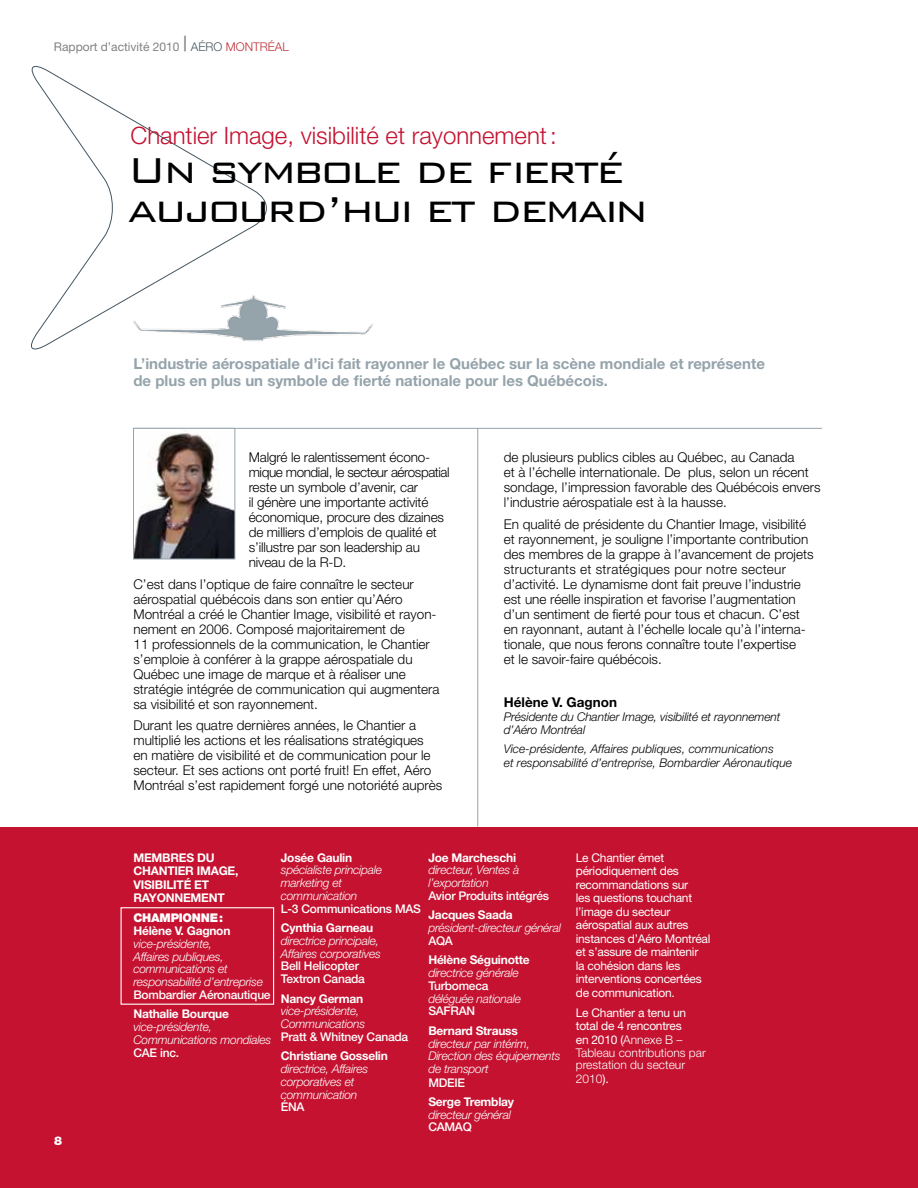
<style>
.page{position:relative;width:918px;height:1188px;background:#fff}
.page>*{position:absolute;margin:0;border:0;box-sizing:border-box;transform-origin:0 0}
.t1{font:300 48px/39px "Bank Gothic BT";letter-spacing:-.06em;color:#000}
.t2{font:300 24px "Helvetica Neue";color:#c41230}
.t3{font:700 15px/16.5px "Helvetica Neue";color:#95a3ab}
.t4{font:300 13.5px/15px "Helvetica Neue";color:#000}
.t5{font:700 13.5px "Helvetica Neue";color:#000}
.t6{font:italic 300 12px/12.8px "Helvetica Neue";letter-spacing:-.02em;color:#fff}
.t7{font:12px/13.5px "Helvetica Neue";letter-spacing:-.02em;color:#fff}
.t8{font:italic 300 12px/13.5px "Helvetica Neue";color:#000}
.t9{font:700 12px "Helvetica Neue";letter-spacing:-.02em;color:#fff}
.t10{font:500 12px/12.8px "Helvetica Neue";letter-spacing:-.02em;color:#fff}
.t11{font:300 12px/13.2px "Helvetica Neue";color:#fff}
.t12{font:700 12px/13.5px "Helvetica Neue";letter-spacing:.015em;color:#fff}
.t13{font:12px "Helvetica Neue";color:#808285}
.t14{font:900 12px "Helvetica Neue";letter-spacing:-.02em;color:#fff}
.s1{font-size:21px}
.s2{font-weight:300;color:#455560}
.s3{font-weight:300;color:#bd2f37}
.s4{font-weight:400}
</style>
<div class="page">
<div style="left:0;top:827px;width:918px;height:361px;background:#c41230"></div>
<svg style="left:31px;top:65px;width:236px;height:285px"></svg>
<hr style="left:477px;top:428px;width:1px;height:398px;background:#95a3ab">
<hr style="left:134px;top:428px;width:688px;height:1px;background:#95a3ab">
<img style="left:135px;top:430px;width:98px;height:127px">
<div style="left:133px;top:428px;width:102px;height:131px;border:1px solid #95a3ab"></div>
<img style="left:129px;top:290px;width:245px;height:55px">
<div style="left:121px;top:907px;width:153px;height:98px;border:1px solid #fff"></div>
<p class="t13" style="left:54px;top:39px;width:232px">Rapport d’activité 2010 <span class="s1">|</span> <span class="s2">Aéro</span> <span class="s3">Montréal</span></p>
<h2 class="t2" style="left:128px;top:121px;width:431px">Chantier Image, visibilité et rayonnement:</h2>
<h1 class="t1" style="left:128px;top:151px;width:522px">Un symbole de fierté aujourd’hui et demain</h1>
<p class="t3" style="left:134px;top:355px;width:633px">L’industrie aérospatiale d’ici fait rayonner le Québec sur la scène mondiale et représente de plus en plus un symbole de fierté nationale pour les Québécois.</p>
<p class="t4" style="left:249px;top:449px;width:202px">Malgré le ralentissement écono&shy;mique mondial, le secteur aérospatial reste un symbole d’avenir, car<br>il génère une importante activité économique, procure des dizaines de milliers d’emplois de qualité et s’illustre par son leadership au niveau de la R-D.</p>
<p class="t4" style="left:133px;top:576px;width:308px">C’est dans l’optique de faire connaître le secteur aérospatial québécois dans son entier qu’Aéro Montréal a créé le Chantier Image, visibilité et rayon&shy;nement en 2006. Composé majoritairement de<br>11 professionnels de la communication, le Chantier s’emploie à conférer à la grappe aérospatiale du Québec une image de marque et à réaliser une stratégie intégrée de communication qui augmentera sa visibilité et son rayonnement.</p>
<p class="t4" style="left:133px;top:718px;width:310px">Durant les quatre dernières années, le Chantier a multiplié les actions et les réalisations stratégiques<br>en matière de visibilité et de communication pour le secteur. Et ses actions ont porté fruit! En effet, Aéro Montréal s’est rapidement forgé une notoriété auprès</p>
<p class="t4" style="left:504px;top:449px;width:318px">de plusieurs publics cibles au Québec, au Canada<br>et à l’échelle internationale. De plus, selon un récent sondage, l’impression favorable des Québécois envers l’industrie aérospatiale est à la hausse.</p>
<p class="t4" style="left:504px;top:516px;width:311px">En qualité de présidente du Chantier Image, visibilité et rayonnement, je souligne l’importante contribution des membres de la grappe à l’avancement de projets structurants et stratégiques pour notre secteur d’activité. Le dynamisme dont fait preuve l’industrie est une réelle inspiration et favorise l’augmentation d’un sentiment de fierté pour tous et chacun. C’est en rayonnant, autant à l’échelle locale qu’à l’interna&shy;tionale, que nous ferons connaître toute l’expertise<br>et le savoir-faire québécois.</p>
<p class="t5" style="left:504px;top:694px;width:115px">Hélène V. Gagnon</p>
<p class="t8" style="left:504px;top:709px;width:278px">Présidente du Chantier Image, visibilité et rayonnement d’Aéro Montréal</p>
<p class="t8" style="left:504px;top:742px;width:290px">Vice-présidente, Affaires publiques, communications<br>et responsabilité d’entreprise, Bombardier Aéronautique</p>
<p class="t14" style="left:54px;top:1134px;width:10px">8</p>
<p class="t12" style="left:133px;top:850px;width:107px">Membres du<br>Chantier Image, visibilité et rayonnement</p>
<p class="t14" style="left:133px;top:911px;width:91px">CHAMPIONNE :</p>
<p class="t9" style="left:133px;top:924px;width:99px">Hélène V. Gagnon</p>
<p class="t6" style="left:133px;top:937px;width:131px">vice-présidente,<br>Affaires publiques, communications et responsabilité d’entreprise</p>
<p class="t10" style="left:133px;top:988px;width:139px">Bombardier Aéronautique</p>
<p class="t9" style="left:133px;top:1007px;width:97px">Nathalie Bourque</p>
<p class="t6" style="left:133px;top:1020px;width:139px">vice-présidente,<br>Communications mondiales</p>
<p class="t10" style="left:133px;top:1046px;width:47px">CAE inc.</p>
<p class="t9" style="left:281px;top:850px;width:73px">Josée Gaulin</p>
<p class="t6" style="left:281px;top:864px;width:103px">spécialiste principale marketing et communication</p>
<p class="t10" style="left:281px;top:902px;width:142px">L-3 Communications MAS</p>
<p class="t9" style="left:281px;top:920px;width:94px">Cynthia Garneau</p>
<p class="t6" style="left:281px;top:934px;width:102px">directrice principale,<br>Affaires corporatives</p>
<p class="t10" style="left:281px;top:960px;width:86px">Bell Helicopter<br>Textron Canada</p>
<p class="t9" style="left:281px;top:991px;width:84px">Nancy German</p>
<p class="t6" style="left:281px;top:1005px;width:86px">vice-présidente,<br>Communications</p>
<p class="t10" style="left:281px;top:1030px;width:129px">Pratt &amp; Whitney Canada</p>
<p class="t9" style="left:281px;top:1049px;width:108px">Christiane Gosselin</p>
<p class="t6" style="left:281px;top:1062px;width:89px">directrice, Affaires corporatives et communication</p>
<p class="t10" style="left:281px;top:1101px;width:25px">ÉNA</p>
<p class="t9" style="left:428px;top:850px;width:89px">Joe Marcheschi</p>
<p class="t6" style="left:428px;top:863px;width:93px">directeur, Ventes à l’exportation</p>
<p class="t10" style="left:428px;top:889px;width:122px">Avior Produits intégrés</p>
<p class="t9" style="left:428px;top:908px;width:86px">Jacques Saada</p>
<p class="t6" style="left:428px;top:921px;width:134px">président-directeur général</p>
<p class="t10" style="left:428px;top:934px;width:26px">AQA</p>
<p class="t9" style="left:428px;top:953px;width:103px">Hélène Séguinotte</p>
<p class="t6" style="left:428px;top:966px;width:92px">directrice générale</p>
<p class="t10" style="left:428px;top:979px;width:62px">Turbomeca</p>
<p class="t6" style="left:428px;top:992px;width:94px">déléguée nationale</p>
<p class="t10" style="left:428px;top:1005px;width:48px">SAFRAN</p>
<p class="t9" style="left:428px;top:1023px;width:91px">Bernard Strauss</p>
<p class="t6" style="left:428px;top:1037px;width:134px">directeur par intérim,<br>Direction des équipements de transport</p>
<p class="t10" style="left:428px;top:1076px;width:38px">MDEIE</p>
<p class="t9" style="left:428px;top:1094px;width:87px">Serge Tremblay</p>
<p class="t6" style="left:428px;top:1108px;width:84px">directeur général</p>
<p class="t10" style="left:428px;top:1121px;width:45px">CAMAQ</p>
<p class="t7" style="left:576px;top:850px;width:136px">Le Chantier émet périodiquement des recommandations sur<br>les questions touchant l’image du secteur aérospatial aux autres instances d’Aéro Montréal et s’assure de maintenir<br>la cohésion dans les interventions concertées de communication.</p>
<p class="t11" style="left:576px;top:1006px;width:132px"><span class="s4">Le Chantier a tenu un total de 4 rencontres<br>en 2010 (</span>Annexe B –<br>Tableau contributions par prestation du secteur<br>2010<span class="s4">).</span></p>
</div>
